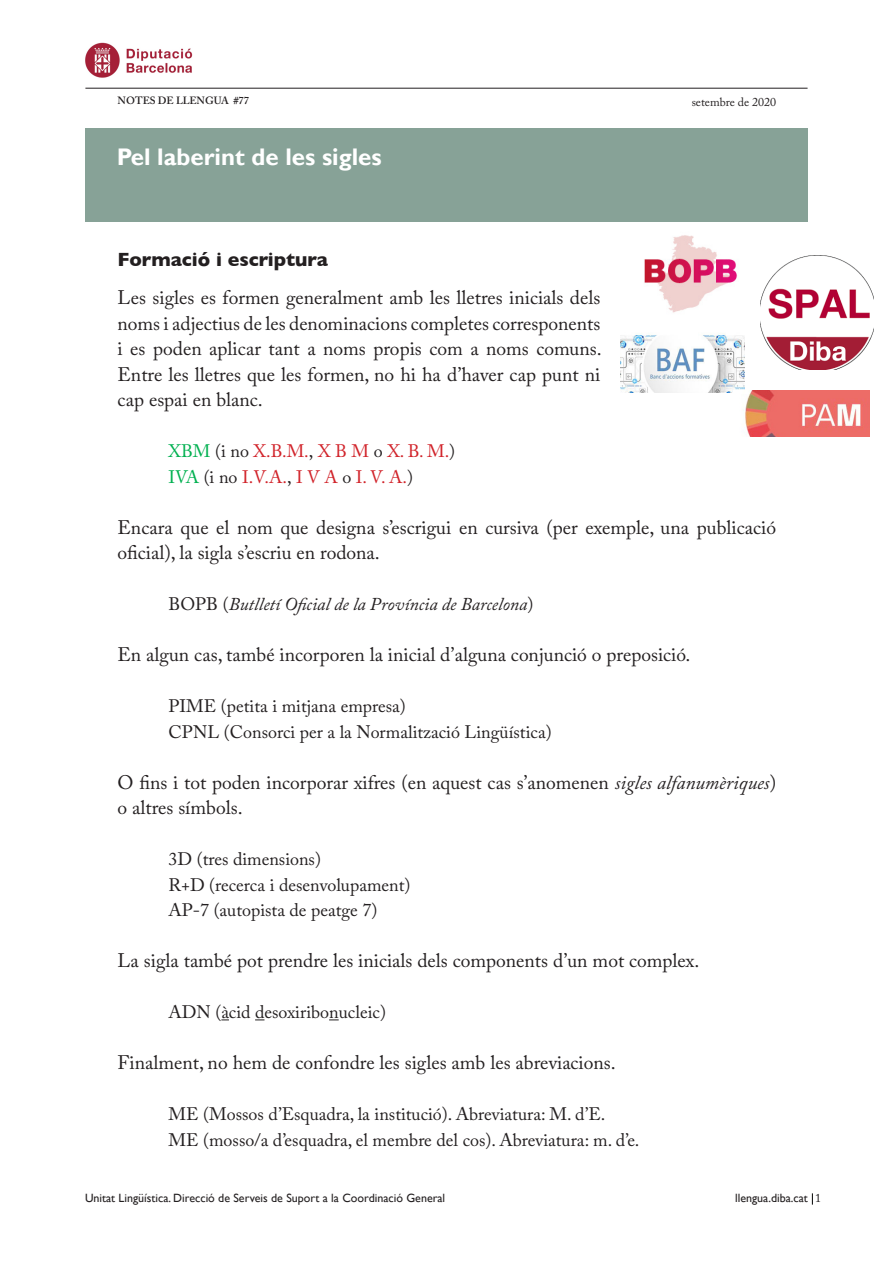
<style>
.page{position:relative;width:893px;height:1263px;background:#fff}
.page>*{position:absolute;margin:0;border:0;box-sizing:border-box;transform-origin:0 0}
.t1{font:700 24px "Gill Sans";color:#fff}
.Cos{font:19.5px/25.5px "Adobe Caslon Pro";color:#231f20}
.Cos-2{font:700 19.5px "Gill Sans";color:#231f20}
.Cos-3{font:18px "Adobe Caslon Pro";color:#231f20}
.Cos-4{font:18px "Adobe Caslon Pro";color:#d1232a}
.Cos-5{font:italic 18px "Adobe Caslon Pro";color:#231f20}
.t2{font:12px "Gill Sans";color:#231f20}
.t3{font:12px "Adobe Caslon Pro";color:#231f20}
.t4{font:600 10.5px "Adobe Caslon Pro";letter-spacing:-.005em;color:#231f20}
.s1{color:#00b050}
.s2{color:#231f20}
.s3{font-style:normal}
.s4{font-style:italic}
</style>
<div class="page">
<hr style="left:85px;top:88px;width:722px;height:1px;background:#231f20">
<div style="left:85px;top:128px;width:722px;height:94px;background:#87a297"></div>
<img style="left:85px;top:42px;width:108px;height:36px">
<img style="left:620px;top:333px;width:125px;height:60px">
<img style="left:644px;top:235px;width:94px;height:78px">
<img style="left:760px;top:256px;width:114px;height:113px">
<img style="left:733px;top:390px;width:137px;height:46px">
<p class="t4" style="left:118px;top:95px;width:133px">NOTES DE LLENGUA #77</p>
<p class="t3" style="left:692px;top:94px;width:86px">setembre de 2020</p>
<p class="t1" style="left:117px;top:143px;width:266px">Pel laberint de les sigles</p>
<p class="Cos-2" style="left:118px;top:244px;width:212px">Formació i escriptura</p>
<p class="Cos" style="left:118px;top:285px;width:486px;text-align:justify">Les sigles es formen generalment amb les lletres inicials dels noms i adjectius de les denominacions completes corresponents i es poden aplicar tant a noms propis com a noms comuns.<br>Entre les lletres que les formen, no hi ha d’haver cap punt ni cap espai en blanc.</p>
<p class="Cos-4" style="left:169px;top:440px;width:288px"><span class="s1">XBM</span> <span class="s2">(i no</span> X.B.M.<span class="s2">,</span> X B M <span class="s2">o</span> X. B. M.<span class="s2">)</span></p>
<p class="Cos-4" style="left:169px;top:466px;width:246px"><span class="s1">IVA</span> <span class="s2">(i no</span> I.V.A.<span class="s2">,</span> I V A <span class="s2">o</span> I. V. A.<span class="s2">)</span></p>
<p class="Cos" style="left:118px;top:514px;width:660px">Encara que el nom que designa s’escrigui en cursiva (per exemple, una publicació oficial), la sigla s’escriu en rodona.</p>
<p class="Cos-5" style="left:169px;top:593px;width:366px"><span class="s3">BOPB (</span>Butlletí Oficial de la Província de Barcelona<span class="s3">)</span></p>
<p class="Cos" style="left:118px;top:642px;width:575px">En algun cas, també incorporen la inicial d’alguna conjunció o preposició.</p>
<p class="Cos-3" style="left:169px;top:695px;width:239px">PIME (petita i mitjana empresa)</p>
<p class="Cos-3" style="left:169px;top:721px;width:385px">CPNL (Consorci per a la Normalització Lingüística)</p>
<p class="Cos" style="left:118px;top:769px;width:660px">O fins i tot poden incorporar xifres (en aquest cas s’anomenen <span class="s4">sigles alfanumèriques</span>) o altres símbols.</p>
<p class="Cos-3" style="left:169px;top:848px;width:154px">3D (tres dimensions)</p>
<p class="Cos-3" style="left:169px;top:874px;width:243px">R+D (recerca i desenvolupament)</p>
<p class="Cos-3" style="left:169px;top:899px;width:210px">AP-7 (autopista de peatge 7)</p>
<p class="Cos" style="left:118px;top:948px;width:583px">La sigla també pot prendre les inicials dels components d’un mot complex.</p>
<p class="Cos-3" style="left:169px;top:1001px;width:219px">ADN (àcid desoxiribonucleic)</p>
<p class="Cos" style="left:118px;top:1050px;width:500px">Finalment, no hem de confondre les sigles amb les abreviacions.</p>
<p class="Cos-3" style="left:169px;top:1103px;width:438px">ME (Mossos d’Esquadra, la institució). Abreviatura: M. d’E.</p>
<p class="Cos-3" style="left:169px;top:1129px;width:472px">ME (mosso/a d’esquadra, el membre del cos). Abreviatura: m. d’e.</p>
<p class="t2" style="left:85px;top:1191px;width:362px">Unitat Lingüística. Direcció de Serveis de Suport a la Coordinació General</p>
<p class="t2" style="left:735px;top:1191px;width:74px">llengua.diba.cat</p>
<p class="t3" style="left:815px;top:1191px;width:7px">1</p>
</div>
